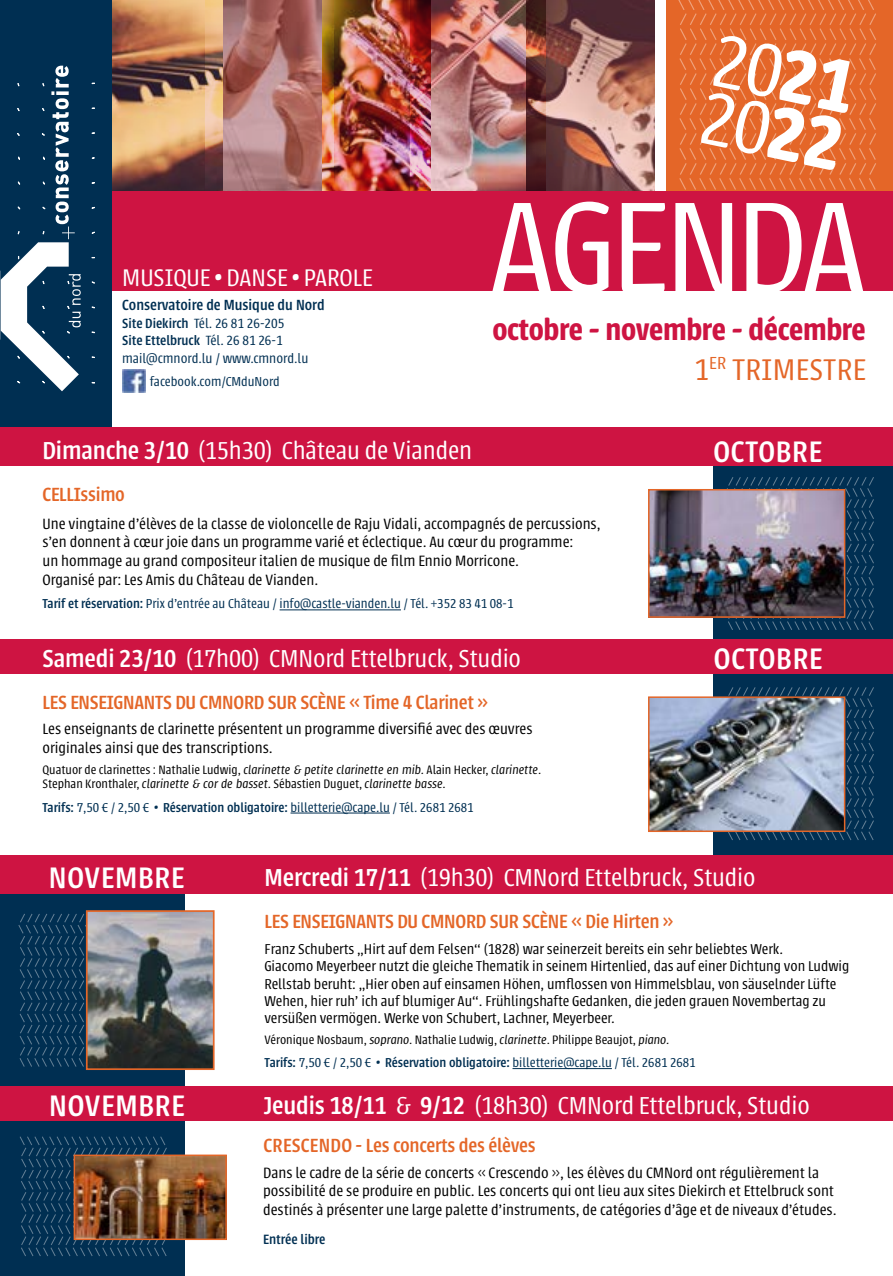
<style>
.page{position:relative;width:893px;height:1276px;background:#fff}
.page>*{position:absolute;margin:0;border:0;box-sizing:border-box;transform-origin:0 0}
.t1{font:300 142.5px "Urbana";letter-spacing:-.03em;color:#fff}
.t2{font:300 82.5px/58.5px "Urbana";color:#fff}
.t3{font:600 33px/39.6px "Urbana";letter-spacing:-.01em;color:#ce1442;text-align:right}
.t4{font:500 32.7px "Urbana";letter-spacing:.025em;color:#fff}
.t5{font:300 27px "Urbana";letter-spacing:-.005em;color:#fff}
.t6{font:300 26.55px "Urbana";color:#fff}
.t7{font:500 21px "Urbana";letter-spacing:-.01em;color:#e46628}
.t8{font:300 16.5px/18.8px "Urbana";color:#000}
.t9{font:500 16.2px "Urbana";color:#002f52}
.t10{font:300 15.75px/17.2px "Urbana";color:#000}
.t11{font:500 14.85px "Urbana";color:#002f52}
.t12{font:300 14.7px/17.7px "Urbana";color:#002f52}
.t13{font:300 14.25px "Urbana";color:#002f52}
.t14{font:300 13.5px/14.2px "Urbana";color:#000}
.s1{font-weight:500}
.s2{font-weight:600}
.s3{font-weight:300;color:#e46628}
.s4{font-style:italic}
</style>
<div class="page">
<div style="left:666px;top:0;width:227px;height:193px;background:#e46628"></div>
<div style="left:111px;top:191px;width:782px;height:100px;background:#ce1442"></div>
<img style="left:111px;top:0;width:543px;height:191px">
<div style="left:0;top:0;width:111px;height:428px;background:#002f52"></div>
<svg style="left:1px;top:65px;width:94px;height:327px"></svg>
<img style="left:122px;top:370px;width:23px;height:23px">
<div style="left:713px;top:462px;width:180px;height:408px;background:#002f52"></div>
<div style="left:0;top:428px;width:893px;height:38px;background:#ce1442"></div>
<div style="left:0;top:639px;width:893px;height:34px;background:#ce1442"></div>
<svg style="left:728px;top:687px;width:146px;height:153px"></svg>
<svg style="left:726px;top:477px;width:148px;height:153px"></svg>
<svg style="left:678px;top:0;width:198px;height:190px"></svg>
<img style="left:651px;top:699px;width:191px;height:130px">
<div style="left:648px;top:696px;width:197px;height:136px;border:2px solid #e46628"></div>
<hr style="left:290px;top:812px;width:100px;height:1px;background:#002f52">
<hr style="left:280px;top:609px;width:121px;height:1px;background:#002f52">
<img style="left:651px;top:492px;width:191px;height:123px">
<div style="left:648px;top:489px;width:197px;height:129px;border:2px solid #e46628"></div>
<div style="left:0;top:876px;width:185px;height:400px;background:#002f52"></div>
<div style="left:0;top:855px;width:893px;height:38px;background:#ce1442"></div>
<div style="left:0;top:1086px;width:893px;height:34px;background:#ce1442"></div>
<svg style="left:19px;top:1136px;width:149px;height:120px"></svg>
<svg style="left:18px;top:912px;width:68px;height:155px"></svg>
<img style="left:77px;top:1157px;width:147px;height:80px">
<div style="left:74px;top:1154px;width:153px;height:86px;border:2px solid #e46628"></div>
<img style="left:89px;top:913px;width:123px;height:154px">
<div style="left:86px;top:910px;width:129px;height:160px;border:2px solid #e46628"></div>
<hr style="left:512px;top:1068px;width:100px;height:1px;background:#002f52">
<h3 class="t6" style="left:122px;top:264px;width:252px">MUSIQUE • DANSE • PAROLE</h3>
<p class="t9" style="left:122px;top:296px;width:204px">Conservatoire de Musique du Nord</p>
<p class="t12" style="left:122px;top:314px;width:188px"><span class="s1">Site Diekirch</span> Tél. 26 81 26-205<br><span class="s1">Site Ettelbruck</span> Tél. 26 81 26-1 mail@cmnord.lu / www.cmnord.lu</p>
<p class="t13" style="left:150px;top:374px;width:131px">facebook.com/CMduNord</p>
<h2 class="t2" style="left:719px;top:30px;width:146px;rotate:12deg">20<span class="s2">21<br></span>20<span class="s2">22</span></h2>
<h1 class="t1" style="left:489px;top:171px;width:378px">AGENDA</h1>
<h3 class="t3" style="left:492px;top:310px;width:375px">octobre - novembre - décembre<br><span class="s3">1</span><sup>ER</sup> <span class="s3">TRIMESTRE</span></h3>
<h3 class="t5" style="left:43px;top:436px;width:431px"><span class="s1">Dimanche 3/10</span> (15h30) Château de Vianden</h3>
<p class="t7" style="left:43px;top:483px;width:84px">CELLIssimo</p>
<p class="t8" style="left:43px;top:514px;width:559px">Une vingtaine d’élèves de la classe de violoncelle de Raju Vidali, accompagnés de percussions, s’en donnent à cœur joie dans un programme varié et éclectique. Au cœur du programme:<br>un hommage au grand compositeur italien de musique de film Ennio Morricone.<br>Organisé par: Les Amis du Château de Vianden.</p>
<p class="t13" style="left:43px;top:596px;width:472px"><span class="s1">Tarif et réservation:</span> Prix d’entrée au Château / info@castle-vianden.lu / Tél. +352 83 41 08-1</p>
<h3 class="t5" style="left:43px;top:644px;width:480px"><span class="s1">Samedi 23/10</span> (17h00) CMNord Ettelbruck, Studio</h3>
<p class="t7" style="left:43px;top:691px;width:447px">LES ENSEIGNANTS DU CMNORD SUR SCÈNE « Time 4 Clarinet »</p>
<p class="t8" style="left:43px;top:720px;width:491px">Les enseignants de clarinette présentent un programme diversifié avec des œuvres originales ainsi que des transcriptions.</p>
<p class="t14" style="left:43px;top:762px;width:500px">Quatuor de clarinettes : Nathalie Ludwig, <span class="s4">clarinette &amp; petite clarinette en mib.</span> Alain Hecker, <span class="s4">clarinette</span>.<br>Stephan Kronthaler, <span class="s4">clarinette &amp; cor de basset</span>. Sébastien Duguet, <span class="s4">clarinette basse</span>.</p>
<p class="t13" style="left:43px;top:799px;width:433px"><span class="s1">Tarifs:</span> 7,50 € / 2,50 € • <span class="s1">Réservation obligatoire:</span> billetterie@cape.lu / Tél. 2681 2681</p>
<h3 class="t4" style="left:713px;top:433px;width:110px">OCTOBRE</h3>
<h3 class="t4" style="left:714px;top:641px;width:110px">OCTOBRE</h3>
<h3 class="t4" style="left:49px;top:859px;width:137px">NOVEMBRE</h3>
<h3 class="t4" style="left:49px;top:1087px;width:137px">NOVEMBRE</h3>
<h3 class="t5" style="left:265px;top:863px;width:493px"><span class="s1">Mercredi 17/11</span> (19h30) CMNord Ettelbruck, Studio</h3>
<p class="t7" style="left:265px;top:910px;width:410px">LES ENSEIGNANTS DU CMNORD SUR SCÈNE « Die Hirten »</p>
<p class="t10" style="left:265px;top:940px;width:586px">Franz Schuberts „Hirt auf dem Felsen“ (1828) war seinerzeit bereits ein sehr beliebtes Werk.<br>Giacomo Meyerbeer nutzt die gleiche Thematik in seinem Hirtenlied, das auf einer Dichtung von Ludwig Rellstab beruht: „Hier oben auf einsamen Höhen, umflossen von Himmelsblau, von säuselnder Lüfte Wehen, hier ruh’ ich auf blumiger Au“. Frühlingshafte Gedanken, die jeden grauen Novembertag zu versüßen vermögen. Werke von Schubert, Lachner, Meyerbeer.</p>
<p class="t14" style="left:265px;top:1032px;width:406px">Véronique Nosbaum, <span class="s4">soprano</span>. Nathalie Ludwig, <span class="s4">clarinette</span>. Philippe Beaujot, <span class="s4">piano.</span></p>
<p class="t13" style="left:265px;top:1055px;width:433px"><span class="s1">Tarifs:</span> 7,50 € / 2,50 € • <span class="s1">Réservation obligatoire:</span> billetterie@cape.lu / Tél. 2681 2681</p>
<h3 class="t5" style="left:263px;top:1091px;width:548px"><span class="s1">Jeudis 18/11</span> &amp; <span class="s1">9/12</span> (18h30) CMNord Ettelbruck, Studio</h3>
<p class="t7" style="left:264px;top:1134px;width:273px">CRESCENDO - Les concerts des élèves</p>
<p class="t8" style="left:263px;top:1163px;width:575px">Dans le cadre de la série de concerts « Crescendo », les élèves du CMNord ont régulièrement la possibilité de se produire en public. Les concerts qui ont lieu aux sites Diekirch et Ettelbruck sont destinés à présenter une large palette d’instruments, de catégories d’âge et de niveaux d’études.</p>
<p class="t11" style="left:263px;top:1230px;width:64px">Entrée libre</p>
</div>
